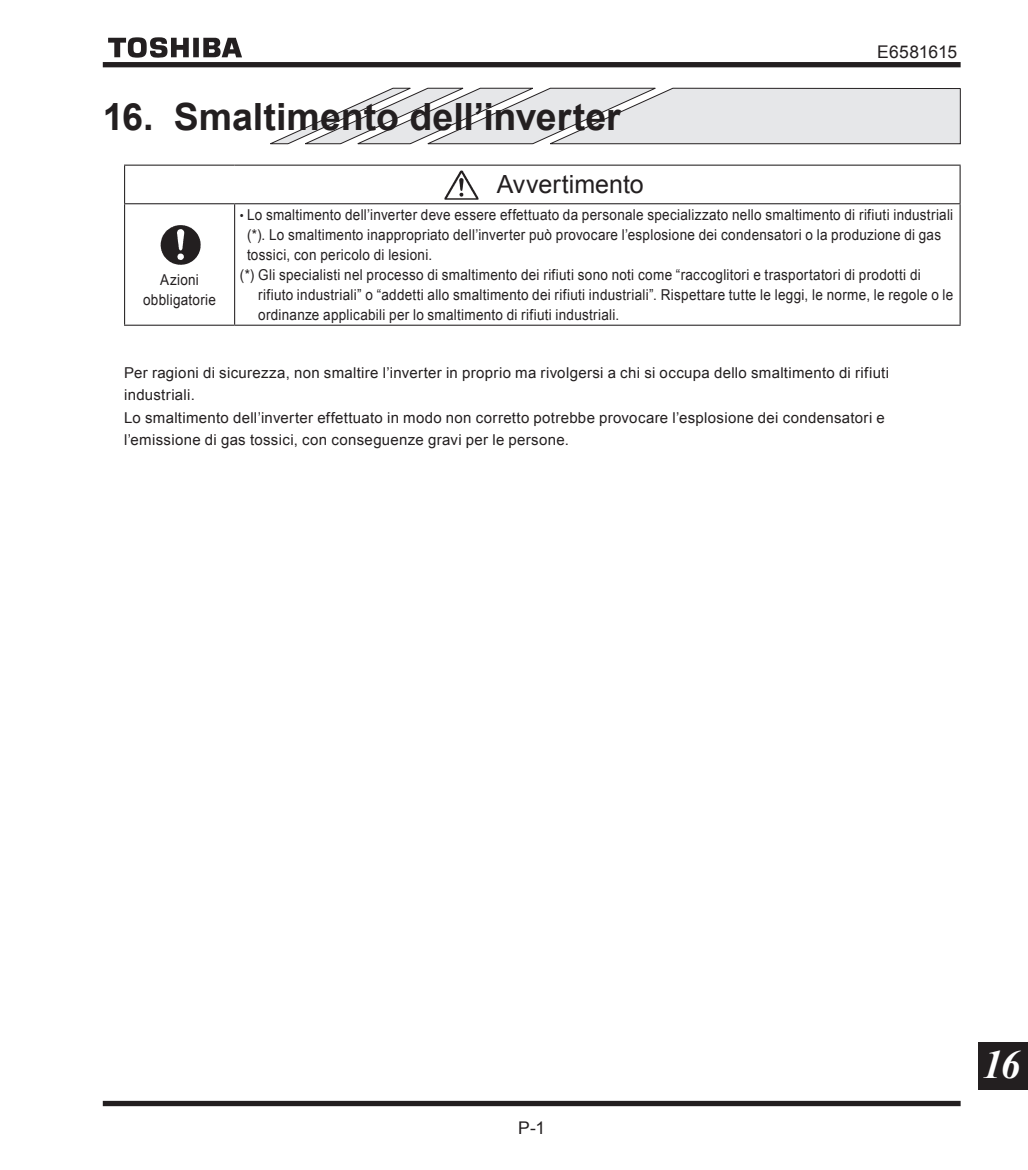
<style>
.page{position:relative;width:1028px;height:1170px;background:#fff}
.page>*{position:absolute;margin:0;border:0;box-sizing:border-box;transform-origin:0 0}
.t1{font:italic 700 40px "Times New Roman";color:#fff}
.t2{font:700 37.5px "Arial";color:#231f20}
.t3{font:25px "Arial";letter-spacing:.005em;color:#231f20}
.t4{font:17.5px "Arial";letter-spacing:-.01em;color:#231f20}
.t5{font:15px/20px "Arial";letter-spacing:.02em;color:#231f20;text-align:center;scale:.9 1}
.t6{font:15px/22.5px "Arial";letter-spacing:.02em;color:#231f20}
.s1{font-size:12.5px}
</style>
<div class="page">
<div style="left:978px;top:1042px;width:50px;height:47px;background:#231f20"></div>
<svg style="left:108px;top:37px;width:134px;height:21px"></svg>
<div style="left:103px;top:1100px;width:857px;height:6px;background:#231f20"></div>
<div style="left:103px;top:62px;width:857px;height:5px;background:#231f20"></div>
<svg style="left:270px;top:88px;width:690px;height:56px"></svg>
<hr style="left:959px;top:166px;width:1px;height:37px;background:#231f20">
<hr style="left:124px;top:165px;width:111px;height:1px;background:#231f20">
<hr style="left:124px;top:166px;width:1px;height:37px;background:#231f20">
<hr style="left:235px;top:165px;width:725px;height:1px;background:#231f20">
<hr style="left:124px;top:203px;width:111px;height:1px;background:#231f20">
<hr style="left:124px;top:204px;width:1px;height:120px;background:#231f20">
<hr style="left:124px;top:324px;width:111px;height:2px;background:#231f20">
<hr style="left:235px;top:203px;width:725px;height:1px;background:#231f20">
<hr style="left:234px;top:204px;width:1px;height:120px;background:#231f20">
<hr style="left:959px;top:204px;width:1px;height:120px;background:#231f20">
<hr style="left:235px;top:324px;width:725px;height:2px;background:#231f20">
<img style="left:445px;top:170px;width:33px;height:29px">
<img style="left:160px;top:225px;width:40px;height:40px">
<h2 class="t2" style="left:103px;top:92px;width:519px">16. Smaltimento dell’inverter</h2>
<h3 class="t3" style="left:497px;top:168px;width:148px">Avvertimento</h3>
<p class="t4" style="left:877px;top:40px;width:81px">E6581615</p>
<p class="t5" style="left:143px;top:270px;width:83px">Azioni obbligatorie</p>
<p class="t5" style="left:240px;top:205px;width:794px"><span class="s1">•</span> Lo smaltimento dell’inverter deve essere effettuato da personale specializzato nello smaltimento di rifiuti industriali</p>
<p class="t5" style="left:247px;top:225px;width:772px">(*). Lo smaltimento inappropriato dell’inverter può provocare l’esplosione dei condensatori o la produzione di gas</p>
<p class="t5" style="left:247px;top:245px;width:207px">tossici, con pericolo di lesioni.</p>
<p class="t5" style="left:240px;top:265px;width:758px">(*) Gli specialisti nel processo di smaltimento dei rifiuti sono noti come “raccoglitori e trasportatori di prodotti di</p>
<p class="t5" style="left:258px;top:285px;width:774px">rifiuto industriali” o “addetti allo smaltimento dei rifiuti industriali”. Rispettare tutte le leggi, le norme, le regole o le</p>
<p class="t5" style="left:258px;top:305px;width:403px">ordinanze applicabili per lo smaltimento di rifiuti industriali.</p>
<p class="t6" style="left:124px;top:361px;width:766px">Per ragioni di sicurezza, non smaltire l’inverter in proprio ma rivolgersi a chi si occupa dello smaltimento di rifiuti industriali.<br>Lo smaltimento dell’inverter effettuato in modo non corretto potrebbe provocare l’esplosione dei condensatori e l’emissione di gas tossici, con conseguenze gravi per le persone.</p>
<p class="t4" style="left:518px;top:1115px;width:28px">P-1</p>
<h1 class="t1" style="left:982px;top:1036px;width:39px">16</h1>
</div>
